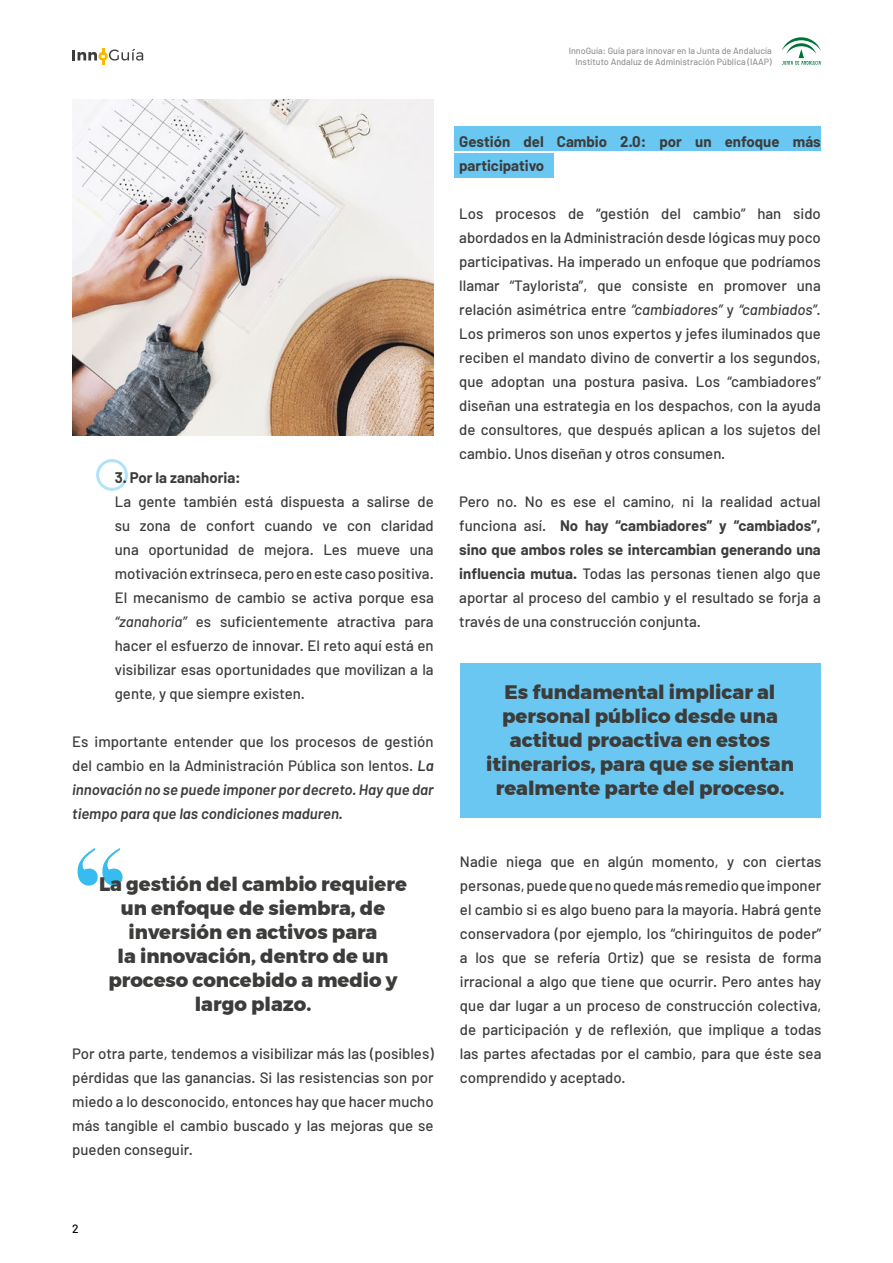
<style>
.page{position:relative;width:893px;height:1263px;background:#fff}
.page>*{position:absolute;margin:0;border:0;box-sizing:border-box;transform-origin:0 0}
.t1{font:700 120px "Didot";color:#36bcee}
.t2{font:800 19.5px/24px "Montserrat";color:#3c3c3b;text-align:center}
.t3{font:500 15px/24px "Barlow";color:#3c3c3b;text-align:justify}
.t4{font:700 15px/24px "Barlow";color:#3c3c3b}
.t5{font:500 12px "Barlow";color:#000}
.t6{font:500 9px/10.8px "Barlow";color:#949494;text-align:right}
.s1{font-style:italic}
.s2{font-weight:600;font-style:italic}
.s3{font-weight:700}
</style>
<div class="page">
<svg style="left:72px;top:48px;width:71px;height:17px"></svg>
<svg style="left:782px;top:37px;width:39px;height:28px"></svg>
<div style="left:460px;top:663px;width:360px;height:155px;background:#6ac7f1"></div>
<div style="left:454px;top:126px;width:367px;height:25px;background:#6ac7f1"></div>
<div style="left:454px;top:154px;width:100px;height:24px;background:#6ac7f1"></div>
<img style="left:72px;top:99px;width:362px;height:336px">
<div style="left:96px;top:459px;width:32px;height:32px;border:3px solid #36bcee;border-radius:50%"></div>
<p class="t6" style="left:569px;top:45px;width:205px">InnoGuía: Guía para innovar en la Junta de Andalucía<br>Instituto Andaluz de Administración Pública (IAAP)</p>
<p class="t4" style="left:115px;top:466px;width:127px">3. Por la zanahoria:</p>
<p class="t3" style="left:115px;top:489px;width:320px">La gente también está dispuesta a salirse de su zona de confort cuando ve con claridad una oportunidad de mejora. Les mueve una motivación extrínseca, pero en este caso positiva.<br>El mecanismo de cambio se activa porque esa <span class="s1">“zanahoria”</span> es suficientemente atractiva para hacer el esfuerzo de innovar. El reto aquí está en visibilizar esas oportunidades que movilizan a la gente, y que siempre existen.</p>
<p class="t3" style="left:72px;top:729px;width:363px">Es importante entender que los procesos de gestión del cambio en la Administración Pública son lentos. <span class="s2">La innovación no se puede imponer por decreto. Hay que dar tiempo para que las condiciones maduren.</span></p>
<h1 class="t1" style="left:72px;top:818px;width:57px">“</h1>
<h2 class="t2" style="left:99px;top:872px;width:309px">La gestión del cambio requiere un enfoque de siembra, de inversión en activos para<br>la innovación, dentro de un proceso concebido a medio y largo plazo.</h2>
<p class="t3" style="left:72px;top:1041px;width:363px">Por otra parte, tendemos a visibilizar más las (posibles) pérdidas que las ganancias. Si las resistencias son por miedo a lo desconocido, entonces hay que hacer mucho más tangible el cambio buscado y las mejoras que se pueden conseguir.</p>
<p class="t4" style="left:459px;top:130px;width:363px">Gestión del Cambio 2.0: por un enfoque más participativo</p>
<p class="t3" style="left:459px;top:201px;width:363px">Los procesos de “gestión del cambio” han sido abordados en la Administración desde lógicas muy poco participativas. Ha imperado un enfoque que podríamos llamar “Taylorista”, que consiste en promover una relación asimétrica entre <span class="s1">“cambiadores”</span> y <span class="s1">“cambiados”.<br></span>Los primeros son unos expertos y jefes iluminados que reciben el mandato divino de convertir a los segundos, que adoptan una postura pasiva. Los “cambiadores” diseñan una estrategia en los despachos, con la ayuda de consultores, que después aplican a los sujetos del cambio. Unos diseñan y otros consumen.</p>
<p class="t3" style="left:459px;top:489px;width:363px">Pero no. No es ese el camino, ni la realidad actual funciona así. <span class="s3">No hay “cambiadores” y “cambiados”, sino que ambos roles se intercambian generando una influencia mutua.</span> Todas las personas tienen algo que aportar al proceso del cambio y el resultado se forja a través de una construcción conjunta.</p>
<h2 class="t2" style="left:486px;top:680px;width:309px">Es fundamental implicar al personal público desde una actitud proactiva en estos itinerarios, para que se sientan realmente parte del proceso.</h2>
<p class="t3" style="left:460px;top:849px;width:363px">Nadie niega que en algún momento, y con ciertas personas, puede que no quede más remedio que imponer el cambio si es algo bueno para la mayoría. Habrá gente conservadora (por ejemplo, los “chiringuitos de poder” a los que se refería Ortiz) que se resista de forma irracional a algo que tiene que ocurrir. Pero antes hay que dar lugar a un proceso de construcción colectiva, de participación y de reflexión, que implique a todas las partes afectadas por el cambio, para que éste sea comprendido y aceptado.</p>
<p class="t5" style="left:72px;top:1221px;width:8px">2</p>
</div>
